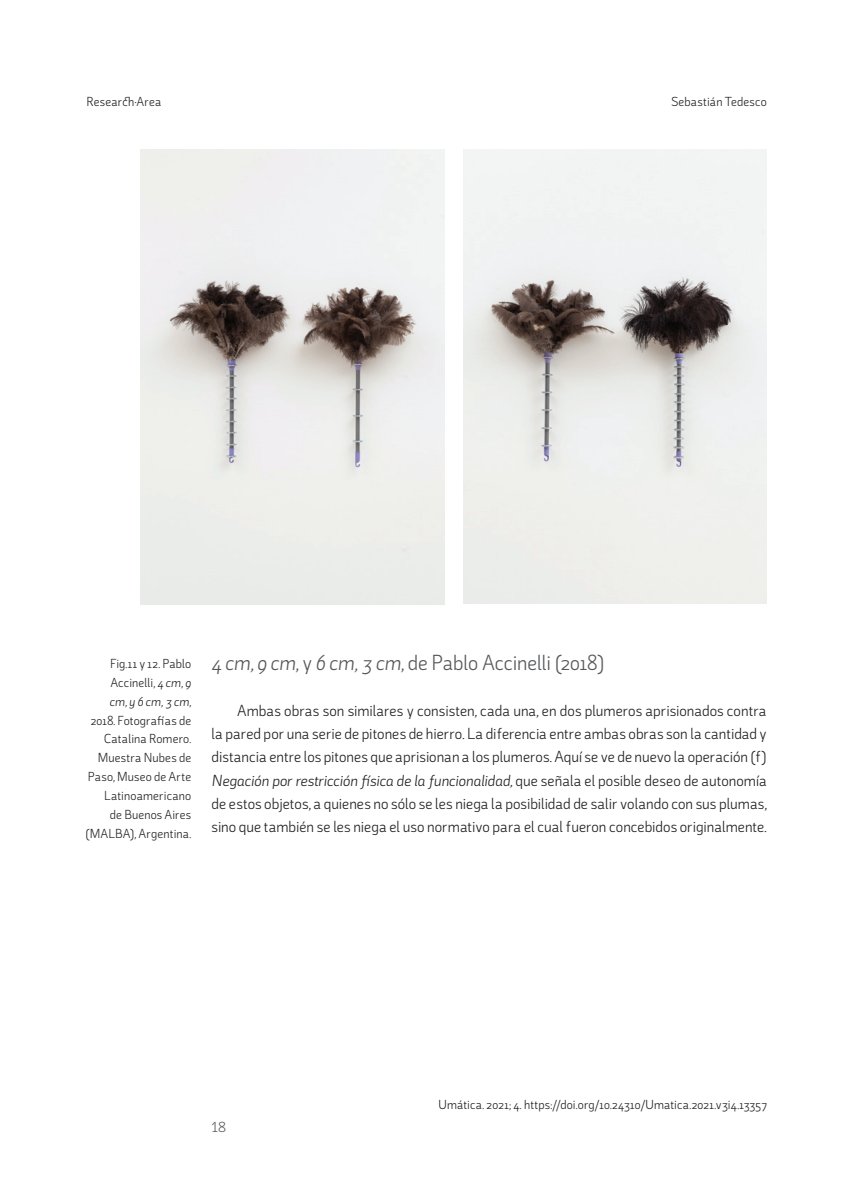
<style>
.page{position:relative;width:851px;height:1191px;background:#fff}
.page>*{position:absolute;margin:0;border:0;box-sizing:border-box;transform-origin:0 0}
.sps_tit_secc_1{font:22.5px "Malacitana Sans Regular";letter-spacing:-.005em;color:#57585a}
.t1{font:16.5px/23.1px "Malacitana Sans Regular";letter-spacing:-.005em;color:#231f20;text-align:justify}
.t2{font:15px "Malacitana Sans Regular";color:#57585a}
.sps_figur_titulo{font:13.5px/18.9px "Malacitana Sans Regular";letter-spacing:.005em;color:#231f20;text-align:right}
.s1{font-family:"Malacitana Sans Italic"}
</style>
<div class="page">
<img style="left:141px;top:150px;width:303px;height:454px">
<img style="left:464px;top:150px;width:302px;height:453px">
<p class="sps_figur_titulo" style="left:86px;top:92px;width:77px">Research·Area</p>
<p class="sps_figur_titulo" style="left:671px;top:92px;width:97px">Sebastián Tedesco</p>
<p class="sps_figur_titulo" style="left:85px;top:653px;width:107px">Fig.11 y 12. Pablo<br>Accinelli, <span class="s1">4 cm, 9<br>cm, y 6 cm, 3 cm</span>,<br>2018. Fotografías de<br>Catalina Romero.<br>Muestra Nubes de<br>Paso, Museo de Arte<br>Latinoamericano<br>de Buenos Aires (MALBA), Argentina.</p>
<h2 class="sps_tit_secc_1" style="left:211px;top:647px;width:394px"><span class="s1">4 cm, 9 cm</span>, y <span class="s1">6 cm, 3 cm</span>, de Pablo Accinelli (2018)</h2>
<p class="t1" style="left:211px;top:698px;width:556px;text-indent:26px">Ambas obras son similares y consisten, cada una, en dos plumeros aprisionados contra la pared por una serie de pitones de hierro. La diferencia entre ambas obras son la cantidad y distancia entre los pitones que aprisionan a los plumeros. Aquí se ve de nuevo la operación (f)<br><span class="s1">Negación por restricción física de la funcionalidad,</span> que señala el posible deseo de autonomía de estos objetos, a quienes no sólo se les niega la posibilidad de salir volando con sus plumas, sino que también se les niega el uso normativo para el cual fueron concebidos originalmente.</p>
<p class="t2" style="left:211px;top:1117px;width:16px">18</p>
<p class="sps_figur_titulo" style="left:438px;top:1094px;width:330px">Umática. 2021; 4. https://doi.org/10.24310/Umatica.2021.v3i4.13357</p>
</div>
